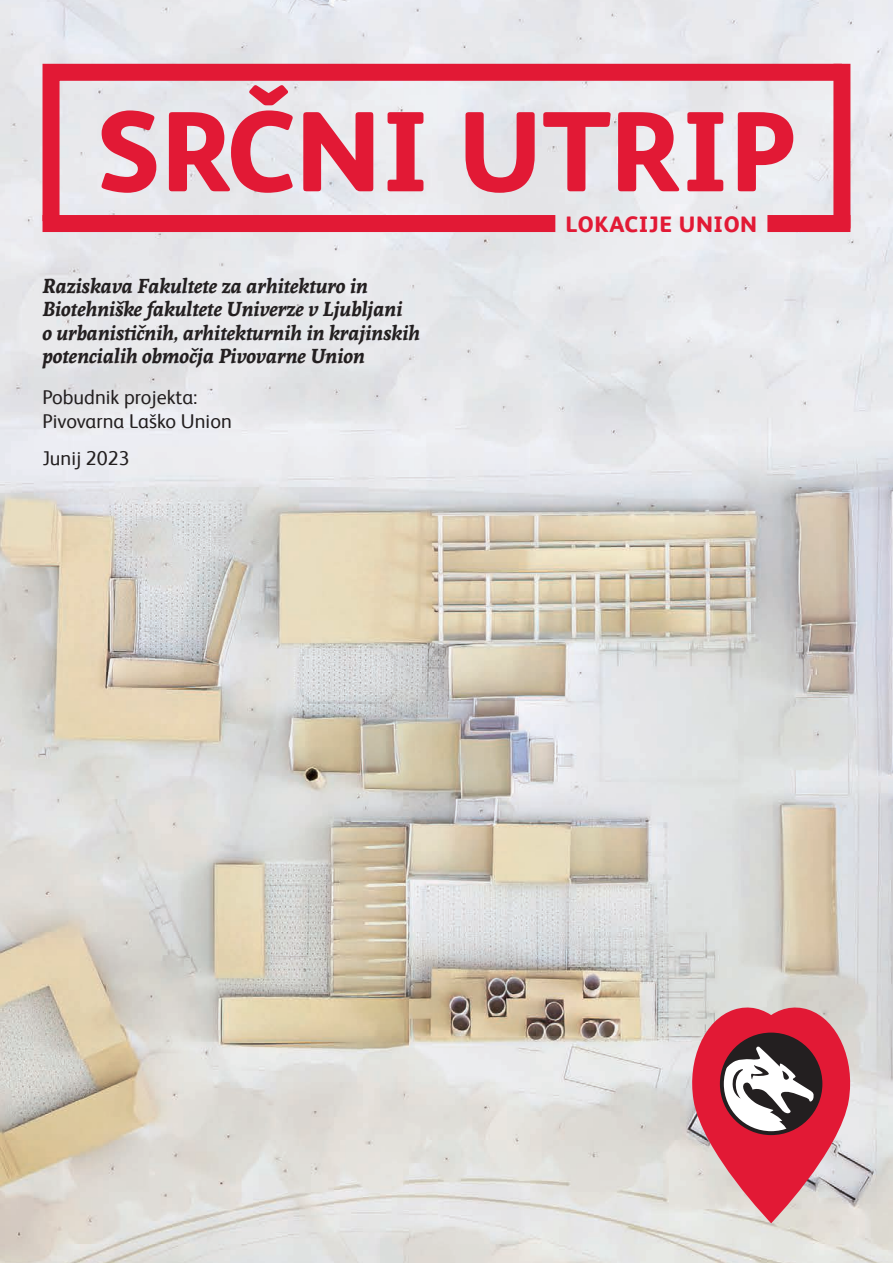
<style>
.page{position:relative;width:893px;height:1263px;background:#fff}
.page>*{position:absolute;margin:0;border:0;box-sizing:border-box;transform-origin:0 0}
.t1{font:800 114px "HEINEKEN Core";color:#e21935}
.t2{font:800 22.5px "HEINEKEN Core";letter-spacing:.025em;color:#e21935}
.t3{font:italic 700 19.95px/23.7px "Andada";color:#231f20}
.t4{font:19.95px/23.7px "HEINEKEN Core";color:#231f20}
</style>
<div class="page">
<img style="left:0;top:0;width:893px;height:1263px">
<svg style="left:34px;top:55px;width:825px;height:183px;background:#e7d1d7"></svg>
<div style="left:833px;top:64px;width:17px;height:164px;background:#e21935"></div>
<div style="left:43px;top:215px;width:512px;height:17px;background:#e21935"></div>
<div style="left:767px;top:215px;width:83px;height:17px;background:#e21935"></div>
<svg style="left:687px;top:1000px;width:168px;height:223px;background:#cb747f"></svg>
<div style="left:720px;top:1032px;width:102px;height:103px;border:4px solid #231f20;border-radius:50%"></div>
<h1 class="t1" style="left:96px;top:62px;width:702px">SRČNI UTRIP</h1>
<p class="t2" style="left:565px;top:207px;width:193px">LOKACIJE UNION</p>
<p class="t3" style="left:43px;top:273px;width:379px">Raziskava Fakultete za arhitekturo in Biotehniške fakultete Univerze v Ljubljani<br>o urbanističnih, arhitekturnih in krajinskih potencialih območja Pivovarne Union</p>
<p class="t4" style="left:43px;top:384px;width:191px">Pobudnik projekta:<br>Pivovarna Laško Union</p>
<p class="t4" style="left:43px;top:445px;width:89px">Junij 2023</p>
</div>
